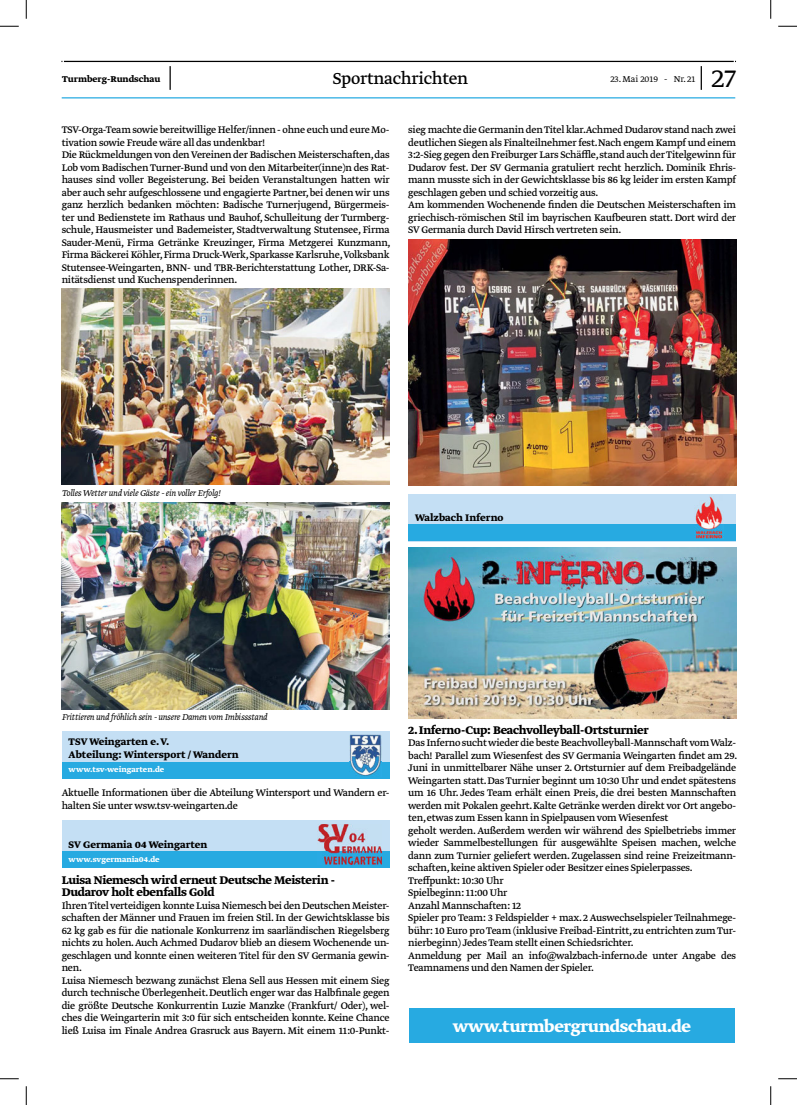
<style>
.page{position:relative;width:797px;height:1105px;background:#fff}
.page>*{position:absolute;margin:0;border:0;box-sizing:border-box;transform-origin:0 0}
.t1{font:300 30px "Greta Text Std";color:#000}
.t2{font:700 18.75px "Greta Text Std";letter-spacing:-.02em;color:#fff}
.t3{font:18.75px "Greta Text Std";letter-spacing:-.015em;color:#000}
.t4{font:700 13.12px/12.5px "Greta Text Std";letter-spacing:-.02em;color:#000}
.t5{font:11.25px/12.5px "Greta Text Std";letter-spacing:-.02em;color:#000}
.t6{font:700 11.25px/13.5px "Greta Text Std";color:#000}
.t7{font:italic 300 10px "Greta Text Std";letter-spacing:-.02em;color:#000}
.t8{font:700 10px "Greta Text Std";color:#000}
.t9{font:300 10px "Greta Text Std";color:#000}
.t10{font:700 8.75px "Greta Text Std";color:#fff}
</style>
<div class="page">
<hr style="left:62px;top:97px;width:673px;height:1px;background:#27aae1">
<hr style="left:64px;top:61px;width:669px;height:1px;background:#000">
<hr style="left:700px;top:66px;width:2px;height:24px;background:#000">
<hr style="left:169px;top:66px;width:2px;height:24px;background:#000">
<div style="left:62px;top:731px;width:328px;height:47px;background:#c4dff4"></div>
<div style="left:62px;top:762px;width:328px;height:16px;background:#27aae1"></div>
<img style="left:349px;top:735px;width:33px;height:41px">
<img style="left:62px;top:288px;width:328px;height:197px">
<img style="left:62px;top:502px;width:328px;height:207px">
<div style="left:62px;top:820px;width:328px;height:48px;background:#c4dff4"></div>
<div style="left:62px;top:851px;width:328px;height:17px;background:#27aae1"></div>
<img style="left:317px;top:824px;width:65px;height:40px">
<img style="left:408px;top:240px;width:328px;height:246px">
<div style="left:408px;top:494px;width:328px;height:47px;background:#c4dff4"></div>
<div style="left:408px;top:525px;width:328px;height:16px;background:#27aae1"></div>
<img style="left:694px;top:496px;width:29px;height:43px">
<img style="left:408px;top:547px;width:328px;height:172px">
<div style="left:409px;top:1008px;width:325px;height:34px;background:#27aae1"></div>
<svg style="left:0;top:25px;width:19px;height:2px"></svg>
<svg style="left:778px;top:25px;width:19px;height:2px"></svg>
<svg style="left:0;top:1078px;width:19px;height:1px"></svg>
<svg style="left:778px;top:1078px;width:19px;height:1px"></svg>
<svg style="left:25px;top:0;width:2px;height:19px"></svg>
<svg style="left:25px;top:1086px;width:2px;height:19px"></svg>
<svg style="left:770px;top:0;width:1px;height:19px"></svg>
<svg style="left:770px;top:1086px;width:1px;height:19px"></svg>
<p class="t8" style="left:62px;top:73px;width:100px">Turmberg-Rundschau</p>
<p class="t9" style="left:610px;top:73px;width:87px">23. Mai 2019 - Nr. 21</p>
<h1 class="t1" style="left:711px;top:60px;width:25px">27</h1>
<h2 class="t3" style="left:333px;top:68px;width:137px">Sportnachrichten</h2>
<p class="t5" style="left:62px;top:124px;width:330px">TSV-Orga-Team sowie bereitwillige Helfer/innen - ohne euch und eure Mo&shy;tivation sowie Freude wäre all das undenkbar!<br>Die Rückmeldungen von den Vereinen der Badischen Meisterschaften,das Lob vom Badischen Turner-Bund und von den Mitarbeiter(inne)n des Rat&shy;hauses sind voller Begeisterung. Bei beiden Veranstaltungen hatten wir aber auch sehr aufgeschlossene und engagierte Partner, bei denen wir uns ganz herzlich bedanken möchten: Badische Turnerjugend, Bürgermeis&shy;ter und Bedienstete im Rathaus und Bauhof, Schulleitung der Turmberg&shy;schule, Hausmeister und Bademeister, Stadtverwaltung Stutensee, Firma Sauder-Menü, Firma Getränke Kreuzinger, Firma Metzgerei Kunzmann, Firma Bäckerei Köhler, Firma Druck-Werk, Sparkasse Karlsruhe,Volksbank Stutensee-Weingarten, BNN- und TBR-Berichterstattung Lother, DRK-Sa&shy;nitätsdienst und Kuchenspenderinnen.</p>
<p class="t5" style="left:408px;top:124px;width:329px">sieg machte die Germanin den Titel klar.Achmed Dudarov stand nach zwei deutlichen Siegen als Finalteilnehmer fest.Nach engem Kampf und einem 3:2-Sieg gegen den Freiburger Lars Schäffle, stand auch der Titelgewinn für Dudarov fest. Der SV Germania gratuliert recht herzlich. Dominik Ehris&shy;mann musste sich in der Gewichtsklasse bis 86 kg leider im ersten Kampf geschlagen geben und schied vorzeitig aus.<br>Am kommenden Wochenende finden die Deutschen Meisterschaften im griechisch-römischen Stil im bayrischen Kaufbeuren statt. Dort wird der SV Germania durch David Hirsch vertreten sein.</p>
<p class="t7" style="left:62px;top:487px;width:160px">Tolles Wetter und viele Gäste - ein voller Erfolg!</p>
<p class="t6" style="left:415px;top:511px;width:90px">Walzbach Inferno</p>
<p class="t7" style="left:62px;top:711px;width:207px">Frittieren und fröhlich sein - unsere Damen vom Imbissstand</p>
<p class="t6" style="left:69px;top:735px;width:171px">TSV Weingarten e. V.<br>Abteilung: Wintersport / Wandern</p>
<p class="t10" style="left:69px;top:765px;width:97px">www.tsv-weingarten.de</p>
<p class="t5" style="left:62px;top:787px;width:329px">Aktuelle Informationen über die Abteilung Wintersport und Wandern er&shy;halten Sie unter wsw.tsv-weingarten.de</p>
<p class="t6" style="left:69px;top:838px;width:140px">SV Germania 04 Weingarten</p>
<p class="t10" style="left:69px;top:854px;width:93px">www.svgermania04.de</p>
<p class="t4" style="left:62px;top:874px;width:275px">Luisa Niemesch wird erneut Deutsche Meisterin -<br>Dudarov holt ebenfalls Gold</p>
<p class="t5" style="left:62px;top:899px;width:329px">Ihren Titel verteidigen konnte Luisa Niemesch bei den Deutschen Meister&shy;schaften der Männer und Frauen im freien Stil. In der Gewichtsklasse bis 62 kg gab es für die nationale Konkurrenz im saarländischen Riegelsberg nichts zu holen. Auch Achmed Dudarov blieb an diesem Wochenende un&shy;geschlagen und konnte einen weiteren Titel für den SV Germania gewin&shy;nen.<br>Luisa Niemesch bezwang zunächst Elena Sell aus Hessen mit einem Sieg durch technische Überlegenheit. Deutlich enger war das Halbfinale gegen die größte Deutsche Konkurrentin Luzie Manzke (Frankfurt/ Oder), wel&shy;ches die Weingarterin mit 3:0 für sich entscheiden konnte. Keine Chance ließ Luisa im Finale Andrea Grasruck aus Bayern. Mit einem 11:0-Punkt-</p>
<p class="t4" style="left:408px;top:724px;width:242px">2. Inferno-Cup: Beachvolleyball-Ortsturnier</p>
<p class="t5" style="left:408px;top:737px;width:330px">Das Inferno sucht wieder die beste Beachvolleyball-Mannschaft vom Walz&shy;bach! Parallel zum Wiesenfest des SV Germania Weingarten findet am 29.<br>Juni in unmittelbarer Nähe unser 2. Ortsturnier auf dem Freibadgelände Weingarten statt. Das Turnier beginnt um 10:30 Uhr und endet spätestens um 16 Uhr. Jedes Team erhält einen Preis, die drei besten Mannschaften werden mit Pokalen geehrt. Kalte Getränke werden direkt vor Ort angebo&shy;ten, etwas zum Essen kann in Spielpausen vom Wiesenfest<br>geholt werden. Außerdem werden wir während des Spielbetriebs immer wieder Sammelbestellungen für ausgewählte Speisen machen, welche dann zum Turnier geliefert werden. Zugelassen sind reine Freizeitmann&shy;schaften, keine aktiven Spieler oder Besitzer eines Spielerpasses.<br>Treffpunkt: 10:30 Uhr<br>Spielbeginn: 11:00 Uhr<br>Anzahl Mannschaften: 12<br>Spieler pro Team: 3 Feldspielder + max. 2 Auswechselspieler Teilnahmege&shy;bühr: 10 Euro pro Team (inklusive Freibad-Eintritt, zu entrichten zum Tur&shy;nierbeginn) Jedes Team stellt einen Schiedsrichter.<br>Anmeldung per Mail an info@walzbach-inferno.de unter Angabe des Teamnamens und den Namen der Spieler.</p>
<h2 class="t2" style="left:453px;top:1015px;width:240px">www.turmbergrundschau.de</h2>
</div>
